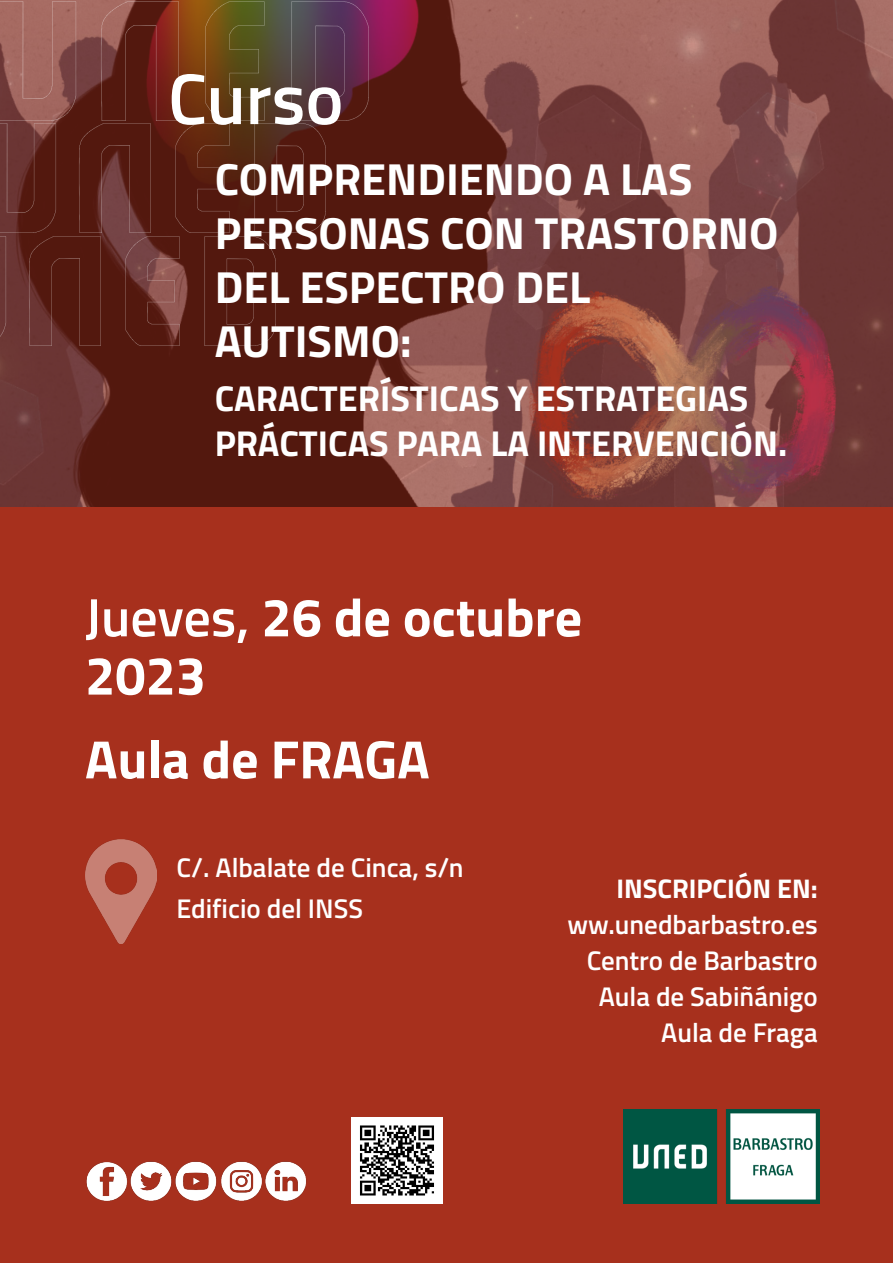
<style>
.page{position:relative;width:893px;height:1263px;background:#a7301d}
.page>*{position:absolute;margin:0;border:0;box-sizing:border-box;transform-origin:0 0}
.t1{font:600 72px "Titillium Web";color:#fff}
.t2{font:700 54px "Titillium Web";color:#fff}
.t3{font:700 45px/54px "Titillium Web";color:#fff}
.t4{font:700 36px/45px "Titillium Web";color:#fff}
.t5{font:600 27px "Titillium Web";color:#fff}
.t6{font:700 27px "Titillium Web";color:#fff}
.s1{font-weight:600}
</style>
<div class="page">
<img style="left:0;top:0;width:893px;height:506px">
<img style="left:0;top:1px;width:368px;height:119px">
<img style="left:0;top:123px;width:325px;height:110px">
<img style="left:624px;top:1110px;width:196px;height:93px">
<img style="left:352px;top:1117px;width:91px;height:86px">
<img style="left:86px;top:1161px;width:221px;height:40px">
<img style="left:0;top:236px;width:275px;height:110px">
<img style="left:85px;top:840px;width:72px;height:103px">
<p class="t1" style="left:168px;top:45px;width:177px">Curso</p>
<p class="t3" style="left:215px;top:150px;width:565px">COMPRENDIENDO A LAS<br>PERSONAS CON TRASTORNO<br>DEL ESPECTRO DEL<br>AUTISMO:</p>
<p class="t4" style="left:215px;top:374px;width:574px">CARACTERÍSTICAS Y ESTRATEGIAS<br>PRÁCTICAS PARA LA INTERVENCIÓN.</p>
<p class="t2" style="left:85px;top:576px;width:499px"><span class="s1">Jueves,</span> 26 de octubre</p>
<p class="t2" style="left:85px;top:634px;width:122px">2023</p>
<p class="t2" style="left:85px;top:718px;width:346px">Aula de FRAGA</p>
<p class="t5" style="left:176px;top:848px;width:289px">C/. Albalate de Cinca, s/n</p>
<p class="t5" style="left:176px;top:888px;width:188px">Edificio del INSS</p>
<p class="t6" style="left:616px;top:868px;width:203px">INSCRIPCIÓN EN:</p>
<p class="t5" style="left:567px;top:904px;width:252px">ww.unedbarbastro.es</p>
<p class="t5" style="left:587px;top:940px;width:233px">Centro de Barbastro</p>
<p class="t5" style="left:599px;top:976px;width:221px">Aula de Sabiñánigo</p>
<p class="t5" style="left:661px;top:1012px;width:158px">Aula de Fraga</p>
</div>
